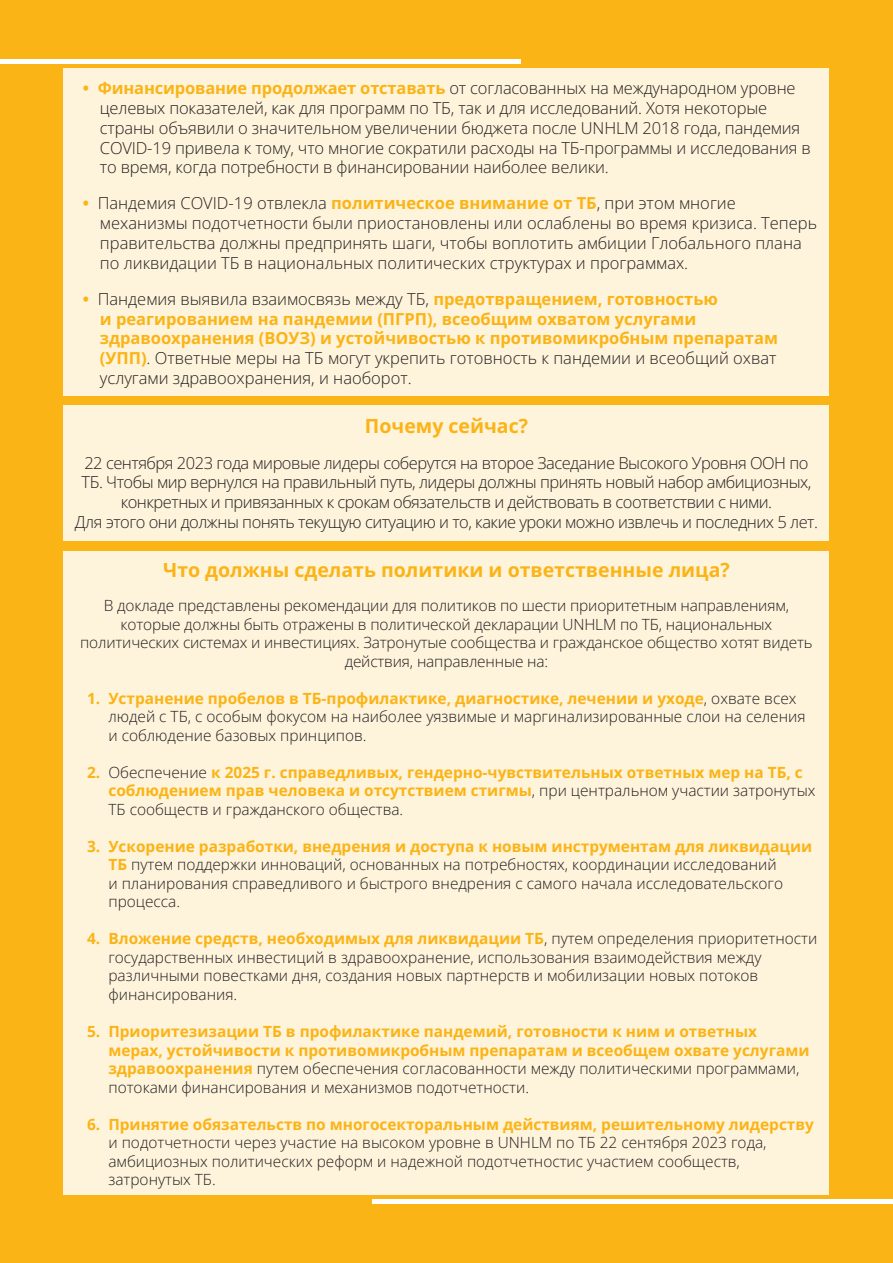
<style>
.page{position:relative;width:893px;height:1263px;background:#fbb416}
.page>*{position:absolute;margin:0;border:0;box-sizing:border-box;transform-origin:0 0}
.t1{font:700 19.5px "Open Sans";color:#fbb416}
.t2{font:300 16.5px/19.8px "Open Sans";letter-spacing:-.01em;color:#231f20}
.t3{font:300 16.5px/19.8px "Open Sans";letter-spacing:-.03em;color:#231f20;text-align:center}
.t4{font:700 16.5px/19.8px "Open Sans";color:#fbb416}
.t5{font:300 15.45px/18.5px "Open Sans";color:#231f20}
.t6{font:700 15.45px/18.5px "Open Sans";color:#fbb416}
.s1{font-weight:700;color:#fbb416}
.s2{font-weight:300;color:#231f20}
</style>
<div class="page">
<div style="left:64px;top:552px;width:765px;height:643px;background:#fef3db"></div>
<div style="left:64px;top:405px;width:765px;height:135px;background:#fef3db"></div>
<div style="left:64px;top:68px;width:765px;height:327px;background:#fef3db"></div>
<hr style="left:0;top:60px;width:520px;height:4px;background:#fff">
<hr style="left:372px;top:1199px;width:521px;height:4px;background:#fff">
<p class="t2" style="left:100px;top:78px;width:712px;text-indent:-17px"><span class="s1">• Финансирование продолжает отставать</span> от согласованных на международном уровне целевых показателей, как для программ по ТБ, так и для исследований. Хотя некоторые страны объявили о значительном увеличении бюджета после UNHLM 2018 года, пандемия COVID-19 привела к тому, что многие сократили расходы на ТБ-программы и исследования в то время, когда потребности в финансировании наиболее велики.</p>
<p class="t2" style="left:100px;top:193px;width:719px;text-indent:-17px"><span class="s1">•</span> Пандемия COVID-19 отвлекла <span class="s1">политическое внимание от ТБ</span>, при этом многие механизмы подотчетности были приостановлены или ослаблены во время кризиса. Теперь правительства должны предпринять шаги, чтобы воплотить амбиции Глобального плана по ликвидации ТБ в национальных политических структурах и программах.</p>
<p class="t4" style="left:100px;top:288px;width:679px;text-indent:-17px">• <span class="s2">Пандемия выявила взаимосвязь между ТБ,</span> предотвращением, готовностью<br>и реагированием на пандемии (ПГРП), всеобщим охватом услугами здравоохранения (ВОУЗ) и устойчивостью к противомикробным препаратам (УПП)<span class="s2">. Ответные меры на ТБ могут укрепить готовность к пандемии и всеобщий охват услугами здравоохранения, и наоборот.</span></p>
<p class="t1" style="left:365px;top:412px;width:165px">Почему сейчас?</p>
<p class="t3" style="left:82px;top:452px;width:731px">22 сентября 2023 года мировые лидеры соберутся на второе Заседание Высокого Уровня ООН по<br>ТБ. Чтобы мир вернулся на правильный путь, лидеры должны принять новый набор амбициозных, конкретных и привязанных к срокам обязательств и действовать в соответствии с ними.</p>
<p class="t3" style="left:75px;top:512px;width:745px">Для этого они должны понять текущую ситуацию и то, какие уроки можно извлечь и последних 5 лет.</p>
<p class="t1" style="left:163px;top:556px;width:568px">Что должны сделать политики и ответственные лица?</p>
<p class="t5" style="left:80px;top:596px;width:734px;text-align:center">В докладе представлены рекомендации для политиков по шести приоритетным направлениям, которые должны быть отражены в политической декларации UNHLM по ТБ, национальных политических системах и инвестициях. Затронутые сообщества и гражданское общество хотят видеть действия, направленные на:</p>
<p class="t5" style="left:108px;top:689px;width:699px;text-indent:-21px"><span class="s1">1. Устранение пробелов в ТБ-профилактике, диагностике, лечении и уходе</span>, охвате всех людей с ТБ, с особым фокусом на наиболее уязвимые и маргинализированные слои на селения и соблюдение базовых принципов.</p>
<p class="t6" style="left:108px;top:763px;width:709px;text-indent:-21px">2. <span class="s2">Обеспечение</span> к 2025 г. справедливых, гендерно-чувствительных ответных мер на ТБ, с соблюдением прав человека и отсутствием стигмы<span class="s2">, при центральном участии затронутых<br>ТБ сообществ и гражданского общества.</span></p>
<p class="t5" style="left:108px;top:837px;width:705px;text-indent:-21px"><span class="s1">3. Ускорение разработки, внедрения и доступа к новым инструментам для ликвидации ТБ</span> путем поддержки инноваций, основанных на потребностях, координации исследований<br>и планирования справедливого и быстрого внедрения с самого начала исследовательского процесса.</p>
<p class="t5" style="left:108px;top:929px;width:710px;text-indent:-21px"><span class="s1">4. Вложение средств, необходимых для ликвидации ТБ</span>, путем определения приоритетности государственных инвестиций в здравоохранение, использования взаимодействия между различными повестками дня, создания новых партнерств и мобилизации новых потоков финансирования.</p>
<p class="t6" style="left:108px;top:1022px;width:702px;text-indent:-21px">5. Приоритезизации ТБ в профилактике пандемий, готовности к ним и ответных мерах, устойчивости к противомикробным препаратам и всеобщем охвате услугами здравоохранения <span class="s2">путем обеспечения согласованности между политическими программами, потоками финансирования и механизмов подотчетности.</span></p>
<p class="t5" style="left:108px;top:1114px;width:707px;text-indent:-21px"><span class="s1">6. Принятие обязательств по многосекторальным действиям, решительному лидерству </span>и подотчетности через участие на высоком уровне в UNHLM по ТБ 22 сентября 2023 года, амбициозных политических реформ и надежной подотчетностис участием сообществ, затронутых ТБ.</p>
</div>
